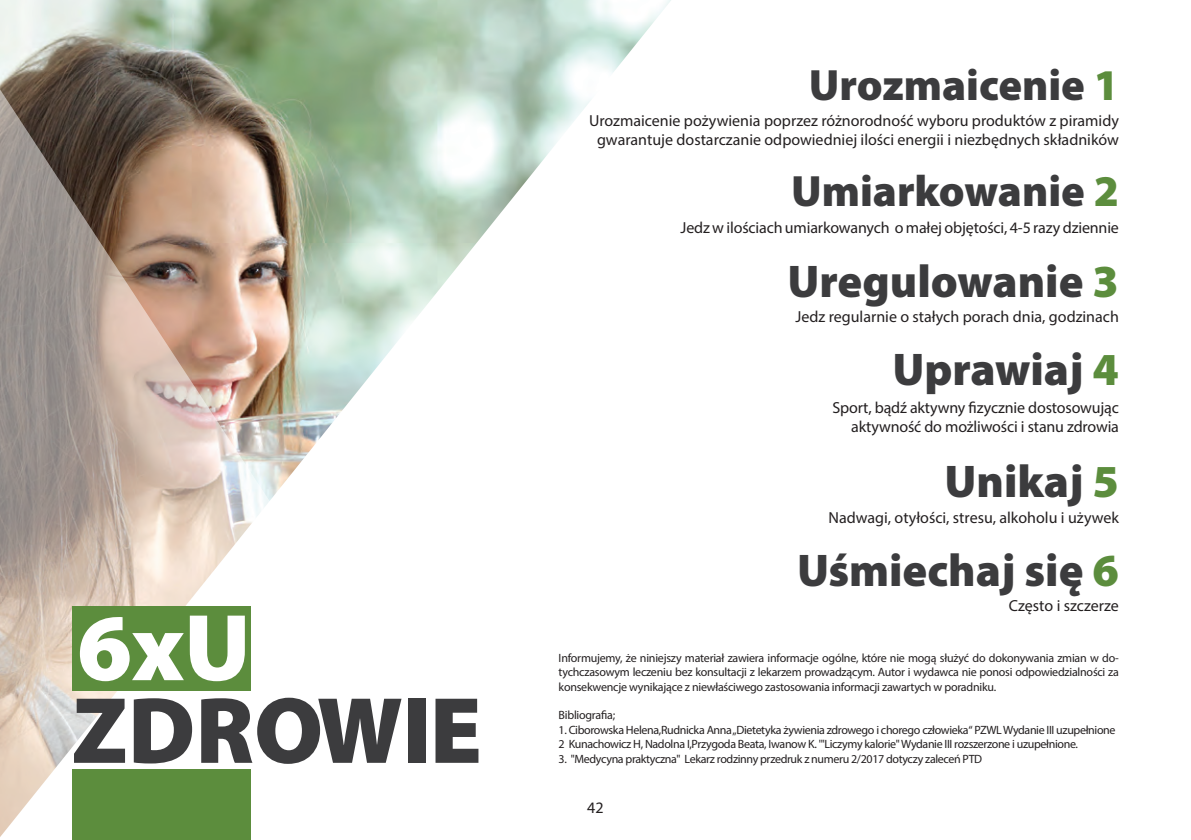
<style>
.page{position:relative;width:1191px;height:840px;background:#fff}
.page>*{position:absolute;margin:0;border:0;box-sizing:border-box;transform-origin:0 0}
.t1{font:900 95.6px "Myriad Pro";color:#fff}
.t2{font:900 95px "Myriad Pro";color:#3c3c3e}
.t3{font:900 46px "Myriad Pro";color:#3c3c3e}
.t4{font:900 44px "Myriad Pro";color:#3c3c3e}
.t5{font:16px/19.2px "Myriad Pro";color:#231f20;text-align:center}
.t6{font:12px/14.4px "Myriad Pro";letter-spacing:-.03em;color:#231f20;text-align:justify}
.s1{color:#5c8d3d}
</style>
<div class="page">
<img style="left:0;top:0;width:671px;height:215px">
<img style="left:0;top:72px;width:499px;height:765px">
<div style="left:72px;top:605px;width:179px;height:85px;background:#5c8d3d"></div>
<div style="left:72px;top:769px;width:179px;height:70px;background:#5c8d3d"></div>
<h1 class="t1" style="left:77px;top:583px;width:175px">6xU</h1>
<h2 class="t2" style="left:72px;top:667px;width:411px">ZDROWIE</h2>
<h3 class="t4" style="left:809px;top:55px;width:312px">Urozmaicenie <span class="s1">1</span></h3>
<h3 class="t5" style="left:589px;top:111px;width:531px">Urozmaicenie pożywienia poprzez różnorodność wyboru produktów z piramidy gwarantuje dostarczanie odpowiedniej ilości energii i niezbędnych składników</h3>
<h3 class="t4" style="left:791px;top:162px;width:329px">Umiarkowanie <span class="s1">2</span></h3>
<h3 class="t5" style="left:680px;top:217px;width:440px">Jedz w ilościach umiarkowanych o małej objętości, 4-5 razy dziennie</h3>
<h3 class="t3" style="left:787px;top:250px;width:333px">Uregulowanie <span class="s1">3</span></h3>
<h3 class="t5" style="left:795px;top:306px;width:325px">Jedz regularnie o stałych porach dnia, godzinach</h3>
<h3 class="t3" style="left:892px;top:339px;width:228px">Uprawiaj <span class="s1">4</span></h3>
<h3 class="t5" style="left:832px;top:397px;width:288px;text-align:right">Sport, bądź aktywny fizycznie dostosowując aktywność do możliwości i stanu zdrowia</h3>
<h3 class="t3" style="left:944px;top:450px;width:176px">Unikaj <span class="s1">5</span></h3>
<h3 class="t5" style="left:828px;top:507px;width:292px">Nadwagi, otyłości, stresu, alkoholu i używek</h3>
<h3 class="t3" style="left:797px;top:539px;width:323px">Uśmiechaj się <span class="s1">6</span></h3>
<h3 class="t5" style="left:1008px;top:595px;width:112px">Często i szczerze</h3>
<p class="t6" style="left:558px;top:650px;width:562px">Informujemy, że niniejszy materiał zawiera informacje ogólne, które nie mogą służyć do dokonywania zmian w do&shy;tychczasowym leczeniu bez konsultacji z lekarzem prowadzącym. Autor i wydawca nie ponosi odpowiedzialności za konsekwencje wynikające z niewłaściwego zastosowania informacji zawartych w poradniku.</p>
<p class="t6" style="left:558px;top:707px;width:58px">Bibliografia;</p>
<p class="t6" style="left:558px;top:722px;width:558px">1. Ciborowska Helena,Rudnicka Anna „Dietetyka żywienia zdrowego i chorego człowieka“ PZWL Wydanie III uzupełnione<br>2 Kunachowicz H, Nadolna I,Przygoda Beata, Iwanow K. '"Liczymy kalorie" Wydanie III rozszerzone i uzupełnione.</p>
<p class="t6" style="left:558px;top:750px;width:425px">3. "Medycyna praktyczna" Lekarz rodzinny przedruk z numeru 2/2017 dotyczy zaleceń PTD</p>
<h3 class="t5" style="left:587px;top:797px;width:18px">42</h3>
</div>
